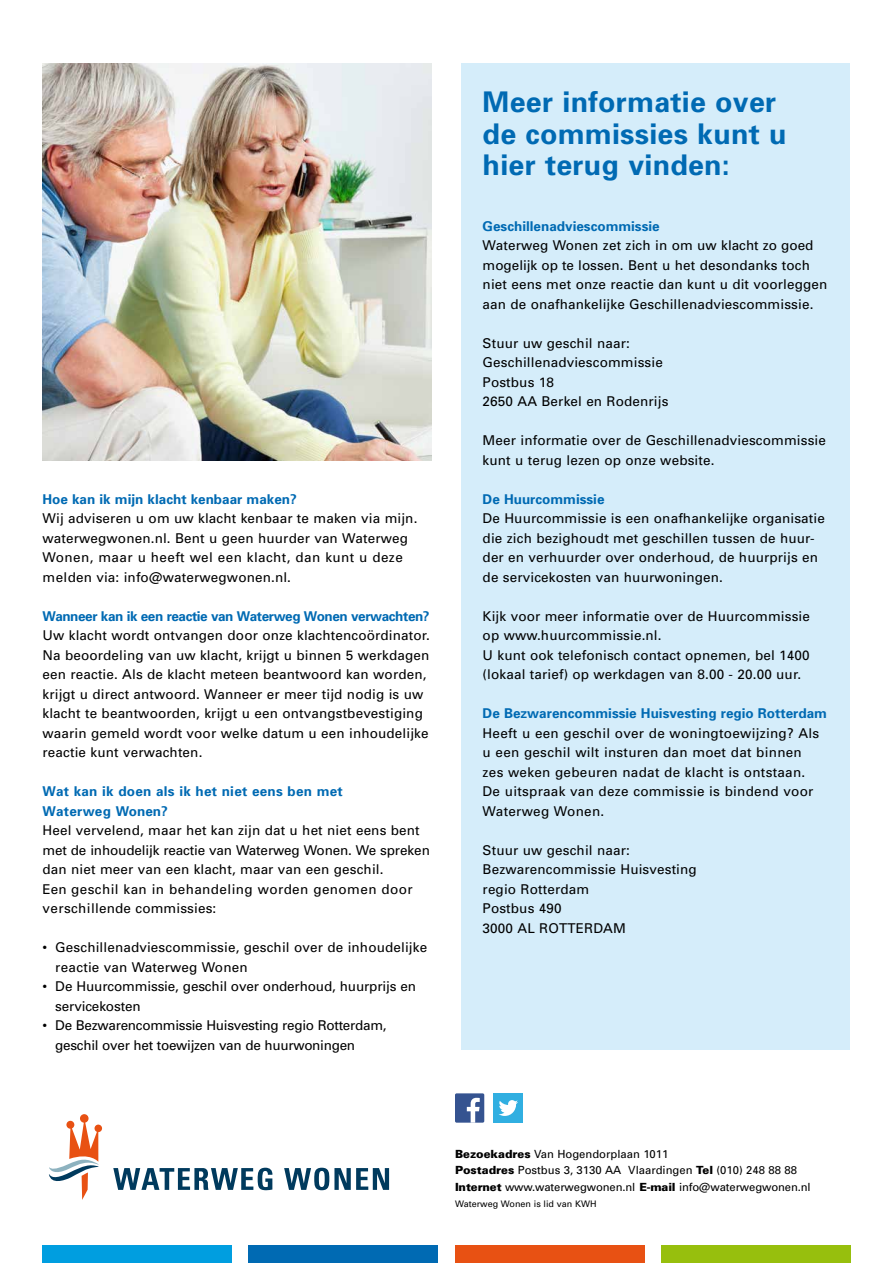
<style>
.page{position:relative;width:893px;height:1263px;background:#fff}
.page>*{position:absolute;margin:0;border:0;box-sizing:border-box;transform-origin:0 0}
.t1{font:700 28.5px/31.5px "Univers";letter-spacing:.01em;color:#006ab3}
.t2{font:13.5px/19.5px "Univers";letter-spacing:.01em;color:#000}
.t3{font:700 13.5px "Univers";color:#006ab3}
.t4{font:13.5px/19.5px "Univers";letter-spacing:-.02em;color:#000}
.t5{font:13.5px/19.5px "Univers";letter-spacing:-.01em;color:#000}
.t6{font:700 13.5px "Univers";letter-spacing:-.03em;color:#006ab3}
.t7{font:700 13.5px/19.5px "Univers";letter-spacing:.02em;color:#006ab3}
.t8{font:11.25px/16.5px "Univers";color:#000}
.t9{font:9px "Univers";color:#000}
.s1{font-weight:900}
</style>
<div class="page">
<div style="left:461px;top:64px;width:389px;height:986px;background:#d5edfa"></div>
<div style="left:43px;top:1246px;width:189px;height:17px;background:#009ee0"></div>
<div style="left:249px;top:1246px;width:189px;height:17px;background:#006ab3"></div>
<div style="left:455px;top:1246px;width:189px;height:17px;background:#e85113"></div>
<div style="left:661px;top:1246px;width:189px;height:17px;background:#97bf0d"></div>
<div style="left:80px;top:1114px;width:9px;height:9px;background:#e85113;border-radius:50%"></div>
<div style="left:95px;top:1124px;width:7px;height:8px;background:#e85113;border-radius:50%"></div>
<svg style="left:113px;top:1168px;width:160px;height:22px"></svg>
<svg style="left:284px;top:1168px;width:105px;height:22px"></svg>
<svg style="left:49px;top:1118px;width:50px;height:82px"></svg>
<img style="left:43px;top:64px;width:389px;height:397px">
<div style="left:455px;top:1093px;width:29px;height:30px;background:#355390;border-radius:2px"></div>
<svg style="left:467px;top:1098px;width:13px;height:25px"></svg>
<div style="left:494px;top:1093px;width:29px;height:30px;background:#31afe1"></div>
<svg style="left:499px;top:1100px;width:19px;height:16px"></svg>
<p class="t3" style="left:43px;top:490px;width:256px">Hoe kan ik mijn klacht kenbaar maken?</p>
<p class="t2" style="left:43px;top:508px;width:376px">Wij adviseren u om uw klacht kenbaar te maken via mijn. waterwegwonen.nl. Bent u geen huurder van Waterweg Wonen, maar u heeft wel een klacht, dan kunt u deze melden via: info@waterwegwonen.nl.</p>
<p class="t6" style="left:43px;top:607px;width:389px">Wanneer kan ik een reactie van Waterweg Wonen verwachten?</p>
<p class="t2" style="left:43px;top:625px;width:389px">Uw klacht wordt ontvangen door onze klachtencoördinator.<br>Na beoordeling van uw klacht, krijgt u binnen 5 werkdagen een reactie. Als de klacht meteen beantwoord kan worden, krijgt u direct antwoord. Wanneer er meer tijd nodig is uw klacht te beantwoorden, krijgt u een ontvangstbevestiging waarin gemeld wordt voor welke datum u een inhoudelijke reactie kunt verwachten.</p>
<p class="t7" style="left:43px;top:781px;width:302px">Wat kan ik doen als ik het niet eens ben met<br>Waterweg Wonen?</p>
<p class="t2" style="left:43px;top:820px;width:389px">Heel vervelend, maar het kan zijn dat u het niet eens bent met de inhoudelijk reactie van Waterweg Wonen. We spreken dan niet meer van een klacht, maar van een geschil.<br>Een geschil kan in behandeling worden genomen door verschillende commissies:</p>
<p class="t2" style="left:55px;top:937px;width:373px;text-indent:-13px">• Geschillenadviescommissie, geschil over de inhoudelijke reactie van Waterweg Wonen</p>
<p class="t5" style="left:55px;top:976px;width:362px;text-indent:-13px">• De Huurcommissie, geschil over onderhoud, huurprijs en servicekosten</p>
<p class="t4" style="left:55px;top:1015px;width:333px;text-indent:-13px">• De Bezwarencommissie Huisvesting regio Rotterdam, geschil over het toewijzen van de huurwoningen</p>
<h1 class="t1" style="left:483px;top:85px;width:305px">Meer informatie over de commissies kunt u hier terug vinden:</h1>
<p class="t3" style="left:483px;top:217px;width:179px">Geschillenadviescommissie</p>
<p class="t2" style="left:483px;top:236px;width:346px">Waterweg Wonen zet zich in om uw klacht zo goed mogelijk op te lossen. Bent u het desondanks toch niet eens met onze reactie dan kunt u dit voorleggen aan de onafhankelijke Geschillenadviescommissie.</p>
<p class="t2" style="left:483px;top:333px;width:187px">Stuur uw geschil naar:<br>Geschillenadviescommissie<br>Postbus 18<br>2650 AA Berkel en Rodenrijs</p>
<p class="t2" style="left:483px;top:430px;width:345px">Meer informatie over de Geschillenadviescommissie kunt u terug lezen op onze website.</p>
<p class="t3" style="left:483px;top:490px;width:123px">De Huurcommissie</p>
<p class="t2" style="left:483px;top:508px;width:344px">De Huurcommissie is een onafhankelijke organisatie die zich bezighoudt met geschillen tussen de huur&shy;der en verhuurder over onderhoud, de huurprijs en de servicekosten van huurwoningen.</p>
<p class="t2" style="left:483px;top:606px;width:329px">Kijk voor meer informatie over de Huurcommissie op www.huurcommissie.nl.<br>U kunt ook telefonisch contact opnemen, bel 1400 (lokaal tarief) op werkdagen van 8.00 - 20.00 uur.</p>
<p class="t3" style="left:483px;top:705px;width:346px">De Bezwarencommissie Huisvesting regio Rotterdam</p>
<p class="t2" style="left:483px;top:723px;width:338px">Heeft u een geschil over de woningtoewijzing? Als u een geschil wilt insturen dan moet dat binnen zes weken gebeuren nadat de klacht is ontstaan.<br>De uitspraak van deze commissie is bindend voor Waterweg Wonen.</p>
<p class="t2" style="left:483px;top:840px;width:216px">Stuur uw geschil naar:<br>Bezwarencommissie Huisvesting regio Rotterdam<br>Postbus 490<br>3000 AL ROTTERDAM</p>
<p class="t8" style="left:455px;top:1145px;width:357px"><span class="s1">Bezoekadres</span> Van Hogendorplaan 1011<br><span class="s1">Postadres</span> Postbus 3, 3130 AA Vlaardingen <span class="s1">Tel</span> (010) 248 88 88<br><span class="s1">Internet</span> www.waterwegwonen.nl <span class="s1">E-mail</span> info@waterwegwonen.nl</p>
<p class="t9" style="left:455px;top:1198px;width:143px">Waterweg Wonen is lid van KWH</p>
</div>
